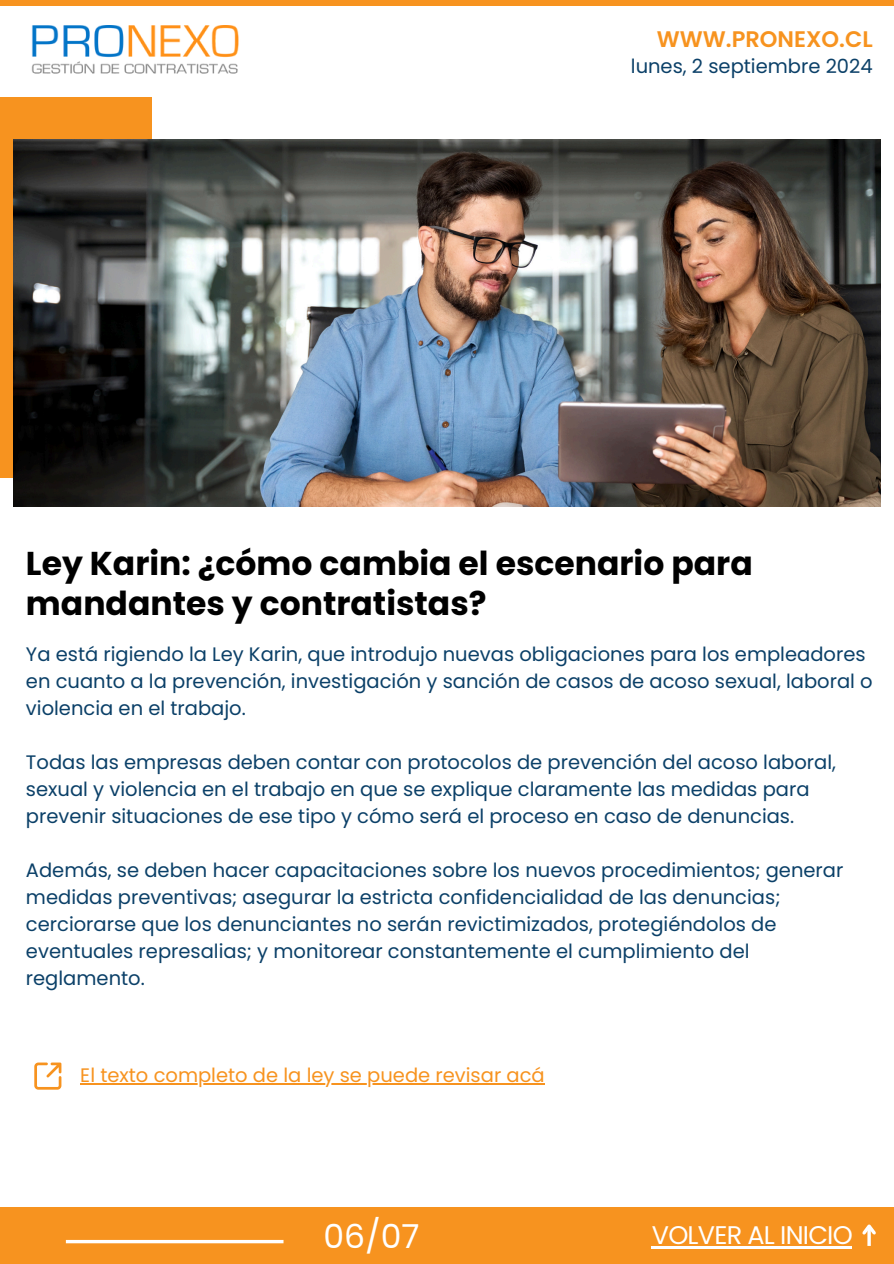
<style>
.page{position:relative;width:894px;height:1264px;background:#fff}
.page>*{position:absolute;margin:0;border:0;box-sizing:border-box;transform-origin:0 0}
.t1{font:700 33px/39.3px "Poppins";color:#000}
.t2{font:33px "Poppins";color:#fff}
.t3{font:25.5px "Poppins";letter-spacing:-.03em;color:#fff}
.t4{font:600 22.5px "Poppins";color:#f7931f}
.t5{font:19.5px/27px "Poppins";color:#0b4068}
.t6{font:19.5px "Poppins";color:#f7931f}
</style>
<div class="page">
<div style="left:0;top:1206px;width:893px;height:57px;background:#f7931f"></div>
<svg style="left:66px;top:1239px;width:217px;height:4px"></svg>
<img style="left:31px;top:26px;width:208px;height:48px">
<div style="left:0;top:97px;width:152px;height:380px;background:#f7931f"></div>
<div style="left:0;top:0;width:893px;height:6px;background:#f7931f"></div>
<img style="left:13px;top:140px;width:867px;height:366px">
<hr style="left:80px;top:1083px;width:464px;height:1px;background:#f7931f">
<hr style="left:867px;top:1226px;width:3px;height:19px;background:#fff">
<svg style="left:862px;top:1224px;width:14px;height:13px"></svg>
<svg style="left:34px;top:1062px;width:27px;height:27px"></svg>
<hr style="left:651px;top:1245px;width:200px;height:3px;background:#fff">
<h1 class="t4" style="left:656px;top:24px;width:217px">WWW.PRONEXO.CL</h1>
<p class="t5" style="left:630px;top:53px;width:243px">lunes, 2 septiembre 2024</p>
<h2 class="t1" style="left:26px;top:544px;width:728px">Ley Karin: ¿cómo cambia el escenario para mandantes y contratistas?</h2>
<p class="t5" style="left:26px;top:641px;width:848px">Ya está rigiendo la Ley Karin, que introdujo nuevas obligaciones para los empleadores en cuanto a la prevención, investigación y sanción de casos de acoso sexual, laboral o violencia en el trabajo.</p>
<p class="t5" style="left:26px;top:749px;width:811px">Todas las empresas deben contar con protocolos de prevención del acoso laboral, sexual y violencia en el trabajo en que se explique claramente las medidas para prevenir situaciones de ese tipo y cómo será el proceso en caso de denuncias.</p>
<p class="t5" style="left:26px;top:857px;width:818px">Además, se deben hacer capacitaciones sobre los nuevos procedimientos; generar medidas preventivas; asegurar la estricta confidencialidad de las denuncias; cerciorarse que los denunciantes no serán revictimizados, protegiéndolos de eventuales represalias; y monitorear constantemente el cumplimiento del reglamento.</p>
<h3 class="t6" style="left:80px;top:1061px;width:466px">El texto completo de la ley se puede revisar acá</h3>
<p class="t2" style="left:323px;top:1213px;width:98px">06/07</p>
<p class="t3" style="left:651px;top:1216px;width:202px">VOLVER AL INICIO</p>
</div>
